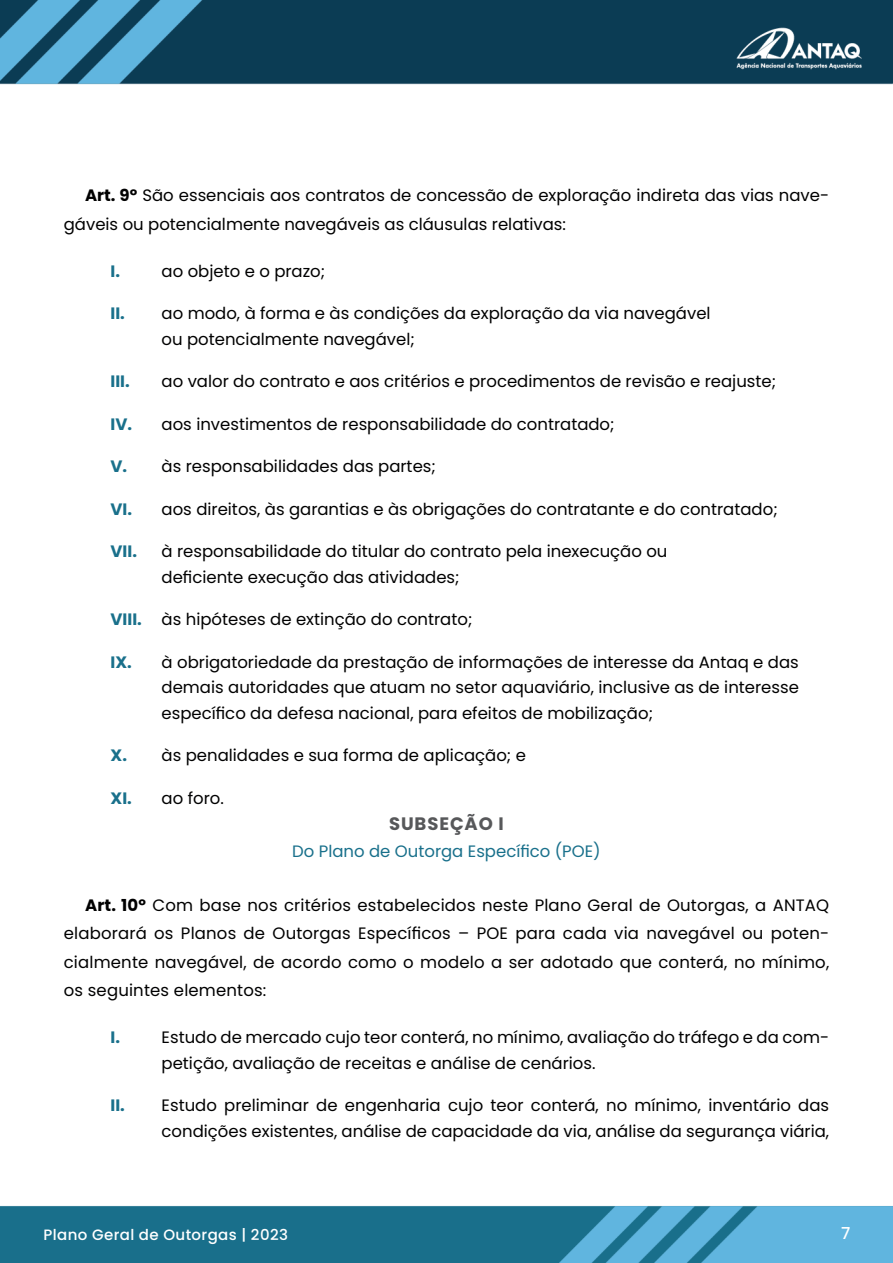
<style>
.page{position:relative;width:893px;height:1263px;background:#fff}
.page>*{position:absolute;margin:0;border:0;box-sizing:border-box;transform-origin:0 0}
.t1{font:700 18px "Poppins";letter-spacing:.05em;color:#57585a}
.t2{font:16.5px/25.5px "Poppins";color:#000001}
.t3{font:16.5px "Poppins";color:#19708b}
.t4{font:700 16.5px "Poppins";color:#19708b}
.t5{font:500 16.5px "Poppins";color:#fff}
.t6{font:500 15px "Poppins";letter-spacing:.025em;color:#fff}
.s1{font-weight:700}
.s2{font-weight:700;color:#19708b}
</style>
<div class="page">
<img style="left:0;top:0;width:893px;height:85px">
<img style="left:0;top:1206px;width:893px;height:57px">
<p class="t2" style="left:64px;top:181px;width:767px;line-height:28.5px;text-indent:21px"><span class="s1">Art. 9º</span> São essenciais aos contratos de concessão de exploração indireta das vias nave&shy;gáveis ou potencialmente navegáveis as cláusulas relativas:</p>
<p class="t4" style="left:111px;top:261px;width:11px">I.</p>
<p class="t2" style="left:162px;top:258px;width:165px">ao objeto e o prazo;</p>
<p class="t2" style="left:162px;top:301px;width:551px;text-indent:-51px"><span class="s2">II.</span> ao modo, à forma e às condições da exploração da via navegável ou potencialmente navegável;</p>
<p class="t4" style="left:111px;top:372px;width:21px">III.</p>
<p class="t2" style="left:162px;top:369px;width:616px">ao valor do contrato e aos critérios e procedimentos de revisão e reajuste;</p>
<p class="t2" style="left:111px;top:411px;width:505px"><span class="s2">IV.</span> aos investimentos de responsabilidade do contratado;</p>
<p class="t2" style="left:111px;top:454px;width:327px"><span class="s2">V.</span> às responsabilidades das partes;</p>
<p class="t2" style="left:111px;top:496px;width:669px"><span class="s2">VI.</span> aos direitos, às garantias e às obrigações do contratante e do contratado;</p>
<p class="t4" style="left:111px;top:542px;width:28px">VII.</p>
<p class="t2" style="left:162px;top:539px;width:507px">à responsabilidade do titular do contrato pela inexecução ou deficiente execução das atividades;</p>
<p class="t2" style="left:111px;top:607px;width:363px"><span class="s2">VIII.</span> às hipóteses de extinção do contrato;</p>
<p class="t2" style="left:162px;top:649px;width:639px;text-align:justify;text-indent:-51px"><span class="s2">IX.</span> à obrigatoriedade da prestação de informações de interesse da Antaq e das demais autoridades que atuam no setor aquaviário, inclusive as de interesse específico da defesa nacional, para efeitos de mobilização;</p>
<p class="t2" style="left:111px;top:743px;width:417px"><span class="s2">X.</span> às penalidades e sua forma de aplicação; e</p>
<p class="t2" style="left:111px;top:785px;width:115px"><span class="s2">XI.</span> ao foro.</p>
<p class="t1" style="left:389px;top:813px;width:116px">SUBSEÇÃO I</p>
<p class="t3" style="left:292px;top:841px;width:310px">Do Plano de Outorga Específico (POE)</p>
<p class="t2" style="left:64px;top:891px;width:767px;line-height:28.5px;text-align:justify;text-indent:21px"><span class="s1">Art. 10º</span> Com base nos critérios estabelecidos neste Plano Geral de Outorgas, a ANTAQ elaborará os Planos de Outorgas Específicos – POE para cada via navegável ou poten&shy;cialmente navegável, de acordo como o modelo a ser adotado que conterá, no mínimo, os seguintes elementos:</p>
<p class="t4" style="left:111px;top:1028px;width:11px">I.</p>
<p class="t2" style="left:162px;top:1025px;width:669px">Estudo de mercado cujo teor conterá, no mínimo, avaliação do tráfego e da com&shy;petição, avaliação de receitas e análise de cenários.</p>
<p class="t2" style="left:111px;top:1093px;width:720px;text-align:right"><span class="s2">II.</span> Estudo preliminar de engenharia cujo teor conterá, no mínimo, inventário das condições existentes, análise de capacidade da via, análise da segurança viária,</p>
<p class="t6" style="left:44px;top:1226px;width:246px">Plano Geral de Outorgas | 2023</p>
<p class="t5" style="left:841px;top:1223px;width:11px">7</p>
</div>
